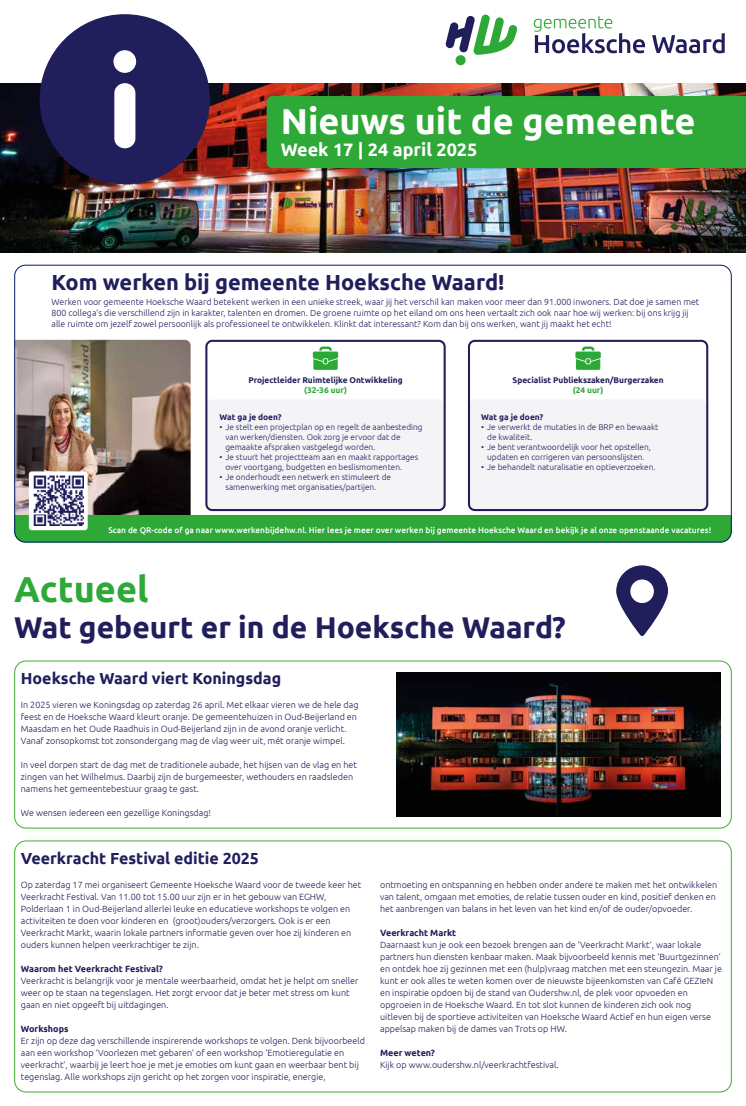
<style>
.page{position:relative;width:746px;height:1106px;background:#fff}
.page>*{position:absolute;margin:0;border:0;box-sizing:border-box;transform-origin:0 0}
.t1{font:700 36px "Ubuntu";color:#fff}
.t2{font:700 36px "Ubuntu";color:#2ea836}
.t3{font:700 30px "Ubuntu";color:#201e5b}
.t4{font:700 21.8px "Ubuntu";color:#201e5b}
.t5{font:700 18px "Ubuntu";color:#fff}
.t6{font:700 16px "Ubuntu";color:#201e5b}
.t7{font:300 9px/12px "Ubuntu";color:#201e5b}
.t8{font:700 9px "Ubuntu";color:#201e5b}
.t9{font:300 8.8px/10.6px "Ubuntu";color:#201e5b}
.t10{font:300 8.3px/10px "Ubuntu";color:#201e5b}
.t11{font:500 8.3px "Ubuntu";color:#fff}
.t12{font:700 8.3px "Ubuntu";color:#201e5b}
.t13{font:700 8.3px "Ubuntu";color:#2ea836}
</style>
<div class="page">
<img style="left:0;top:84px;width:746px;height:168px">
<div style="left:40px;top:14px;width:170px;height:170px;background:#201e5b;border-radius:50%"></div>
<div style="left:113px;top:50px;width:23px;height:23px;background:#fff;border-radius:50%"></div>
<div style="left:114px;top:83px;width:21px;height:65px;background:#fff;border-radius:10px"></div>
<svg style="left:533px;top:16px;width:112px;height:37px"></svg>
<svg style="left:652px;top:33px;width:72px;height:20px"></svg>
<div style="left:455px;top:55px;width:10px;height:10px;background:#2ea836;border-radius:50%"></div>
<svg style="left:445px;top:14px;width:72px;height:41px"></svg>
<div style="left:266px;top:96px;width:480px;height:72px;background:#2ea836"></div>
<div style="left:469px;top:399px;width:237px;height:112px;background:#f4f4f7;border-radius:6px"></div>
<div style="left:207px;top:399px;width:237px;height:111px;background:#f4f4f7;border-radius:6px"></div>
<div style="left:205px;top:340px;width:240px;height:171px;border:2px solid #201e5b;border-radius:6px"></div>
<div style="left:468px;top:340px;width:240px;height:171px;border:2px solid #201e5b;border-radius:6px"></div>
<img style="left:16px;top:340px;width:175px;height:175px">
<svg style="left:313px;top:346px;width:25px;height:24px"></svg>
<svg style="left:575px;top:346px;width:25px;height:24px"></svg>
<div style="left:14px;top:515px;width:717px;height:27px;background:#2ea836"></div>
<div style="left:29px;top:471px;width:59px;height:59px;background:#fff;border-radius:3px"></div>
<img style="left:33px;top:476px;width:50px;height:50px">
<svg style="left:616px;top:565px;width:52px;height:71px"></svg>
<div style="left:14px;top:840px;width:717px;height:252px;border:1px solid #3dae2b;border-radius:11px"></div>
<div style="left:14px;top:660px;width:717px;height:168px;border:1px solid #3dae2b;border-radius:11px"></div>
<img style="left:396px;top:672px;width:324px;height:144px">
<h1 class="t1" style="left:281px;top:106px;width:416px">Nieuws uit de gemeente</h1>
<h3 class="t5" style="left:281px;top:142px;width:198px">Week 17 | 24 april 2025</h3>
<h3 class="t4" style="left:52px;top:272px;width:454px">Kom werken bij gemeente Hoeksche Waard!</h3>
<p class="t9" style="left:52px;top:297px;width:649px">Werken voor gemeente Hoeksche Waard betekent werken in een unieke streek, waar jij het verschil kan maken voor meer dan 91.000 inwoners. Dat doe je samen met<br>800 collega’s die verschillend zijn in karakter, talenten en dromen. De groene ruimte op het eiland om ons heen vertaalt zich ook naar hoe wij werken: bij ons krijg jij alle ruimte om jezelf zowel persoonlijk als professioneel te ontwikkelen. Klinkt dat interessant? Kom dan bij ons werken, want jij maakt het echt!</p>
<p class="t12" style="left:248px;top:376px;width:156px">Projectleider Ruimtelijke Ontwikkeling</p>
<p class="t13" style="left:304px;top:386px;width:44px">(32-36 uur)</p>
<p class="t12" style="left:219px;top:414px;width:63px">Wat ga je doen?</p>
<p class="t10" style="left:225px;top:423px;width:199px;text-indent:-6px">• Je stelt een projectplan op en regelt de aanbesteding van werken/diensten. Ook zorg je ervoor dat de gemaakte afspraken vastgelegd worden.</p>
<p class="t10" style="left:225px;top:452px;width:194px;text-indent:-6px">• Je stuurt het projectteam aan en maakt rapportages over voortgang, budgetten en beslismomenten.</p>
<p class="t10" style="left:225px;top:472px;width:167px;text-indent:-6px">• Je onderhoudt een netwerk en stimuleert de samenwerking met organisaties/partijen.</p>
<p class="t12" style="left:512px;top:376px;width:152px">Specialist Publiekszaken/Burgerzaken</p>
<p class="t13" style="left:572px;top:386px;width:32px">(24 uur)</p>
<p class="t12" style="left:481px;top:414px;width:63px">Wat ga je doen?</p>
<p class="t10" style="left:487px;top:423px;width:173px;text-indent:-6px">• Je verwerkt de mutaties in de BRP en bewaakt de kwaliteit.</p>
<p class="t10" style="left:481px;top:442px;width:171px;text-align:center">• Je bent verantwoordelijk voor het opstellen, updaten en corrigeren van persoonslijsten.</p>
<p class="t10" style="left:481px;top:462px;width:176px">• Je behandelt naturalisatie en optieverzoeken.</p>
<p class="t11" style="left:108px;top:527px;width:604px">Scan de QR-code of ga naar www.werkenbijdehw.nl. Hier lees je meer over werken bij gemeente Hoeksche Waard en bekijk je al onze openstaande vacatures!</p>
<h1 class="t2" style="left:14px;top:574px;width:136px">Actueel</h1>
<h2 class="t3" style="left:14px;top:614px;width:553px">Wat gebeurt er in de Hoeksche Waard?</h2>
<h3 class="t6" style="left:21px;top:671px;width:262px">Hoeksche Waard viert Koningsdag</h3>
<p class="t7" style="left:21px;top:699px;width:339px">In 2025 vieren we Koningsdag op zaterdag 26 april. Met elkaar vieren we de hele dag feest en de Hoeksche Waard kleurt oranje. De gemeentehuizen in Oud-Beijerland en Maasdam en het Oude Raadhuis in Oud-Beijerland zijn in de avond oranje verlicht.<br>Vanaf zonsopkomst tot zonsondergang mag de vlag weer uit, mét oranje wimpel.</p>
<p class="t7" style="left:21px;top:759px;width:337px">In veel dorpen start de dag met de traditionele aubade, het hijsen van de vlag en het zingen van het Wilhelmus. Daarbij zijn de burgemeester, wethouders en raadsleden namens het gemeentebestuur graag te gast.</p>
<p class="t7" style="left:21px;top:807px;width:192px">We wensen iedereen een gezellige Koningsdag!</p>
<h3 class="t6" style="left:21px;top:851px;width:240px">Veerkracht Festival editie 2025</h3>
<p class="t7" style="left:21px;top:879px;width:342px">Op zaterdag 17 mei organiseert Gemeente Hoeksche Waard voor de tweede keer het Veerkracht Festival. Van 11.00 tot 15.00 uur zijn er in het gebouw van EGHW, Polderlaan 1 in Oud-Beijerland allerlei leuke en educatieve workshops te volgen en activiteiten te doen voor kinderen en (groot)ouders/verzorgers. Ook is er een Veerkracht Markt, waarin lokale partners informatie geven over hoe zij kinderen en ouders kunnen helpen veerkrachtiger te zijn.</p>
<p class="t8" style="left:21px;top:965px;width:144px">Waarom het Veerkracht Festival?</p>
<p class="t7" style="left:21px;top:975px;width:339px">Veerkracht is belangrijk voor je mentale weerbaarheid, omdat het je helpt om sneller weer op te staan na tegenslagen. Het zorgt ervoor dat je beter met stress om kunt gaan en niet opgeeft bij uitdagingen.</p>
<p class="t8" style="left:21px;top:1025px;width:49px">Workshops</p>
<p class="t7" style="left:21px;top:1035px;width:345px">Er zijn op deze dag verschillende inspirerende workshops te volgen. Denk bijvoorbeeld aan een workshop ‘Voorlezen met gebaren’ of een workshop ‘Emotieregulatie en veerkracht’, waarbij je leert hoe je met je emoties om kunt gaan en weerbaar bent bij tegenslag. Alle workshops zijn gericht op het zorgen voor inspiratie, energie,</p>
<p class="t7" style="left:380px;top:879px;width:339px">ontmoeting en ontspanning en hebben onder andere te maken met het ontwikkelen van talent, omgaan met emoties, de relatie tussen ouder en kind, positief denken en het aanbrengen van balans in het leven van het kind en/of de ouder/opvoeder.</p>
<p class="t8" style="left:380px;top:929px;width:78px">Veerkracht Markt</p>
<p class="t7" style="left:380px;top:939px;width:343px">Daarnaast kun je ook een bezoek brengen aan de ‘Veerkracht Markt’, waar lokale partners hun diensten kenbaar maken. Maak bijvoorbeeld kennis met ‘Buurtgezinnen’ en ontdek hoe zij gezinnen met een (hulp)vraag matchen met een steungezin. Maar je kunt er ook alles te weten komen over de nieuwste bijeenkomsten van Café GEZIeN en inspiratie opdoen bij de stand van Oudershw.nl, de plek voor opvoeden en opgroeien in de Hoeksche Waard. En tot slot kunnen de kinderen zich ook nog uitleven bij de sportieve activiteiten van Hoeksche Waard Actief en hun eigen verse appelsap maken bij de dames van Trots op HW.</p>
<p class="t8" style="left:380px;top:1049px;width:56px">Meer weten?</p>
<p class="t7" style="left:380px;top:1059px;width:180px">Kijk op www.oudershw.nl/veerkrachtfestival.</p>
</div>
